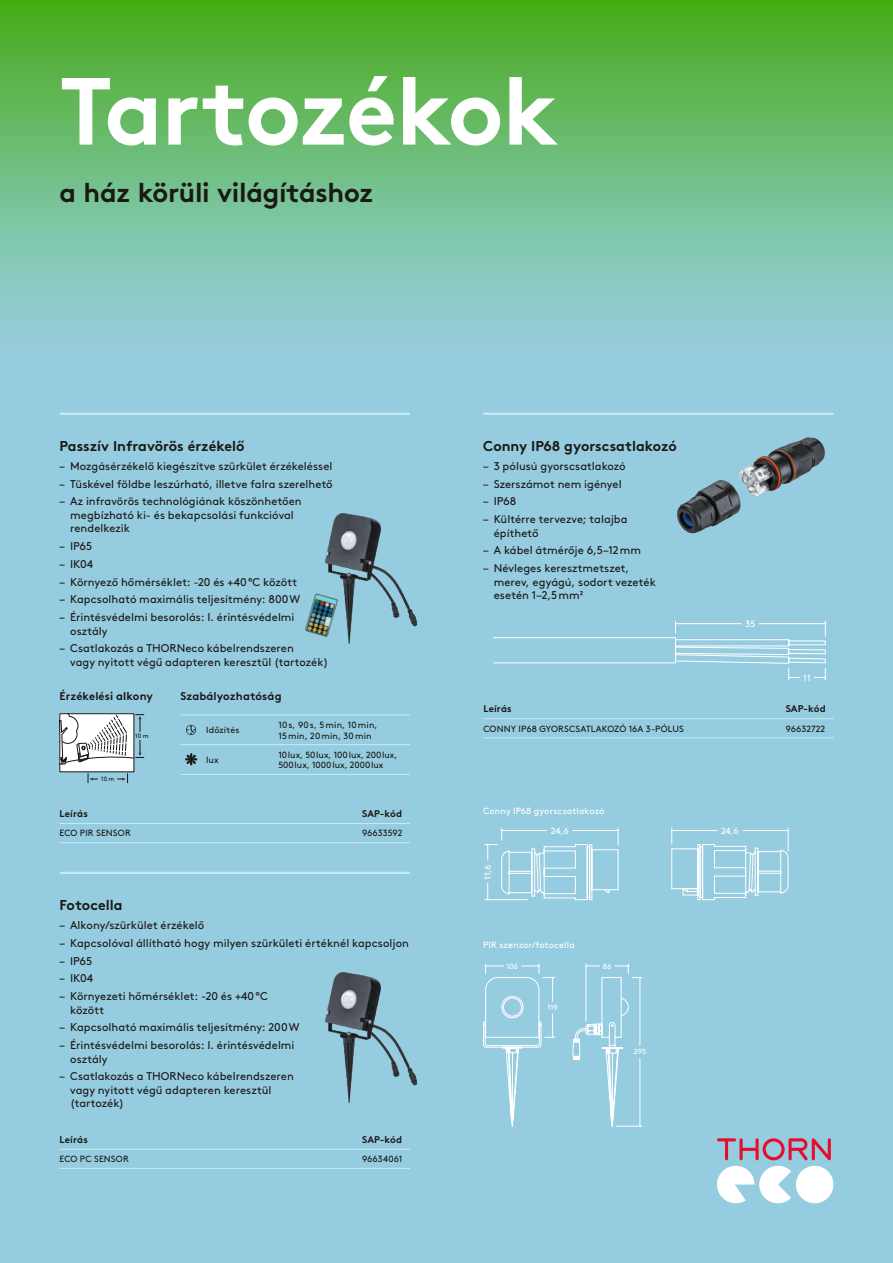
<style>
.page{position:relative;width:893px;height:1263px;background:#96ccdf}
.page>*{position:absolute;margin:0;border:0;box-sizing:border-box;transform-origin:0 0}
.Headline_34pt{font:700 95.1px "Brown";letter-spacing:-.025em;color:#fff}
.Subheadline_black_18{font:700 27px "Brown";letter-spacing:-.015em;color:#1b1917}
.Headline_Running_Tex{font:700 14.25px "Brown";color:#1b1917}
.t1{font:11.25px/13.5px "Brown";letter-spacing:.005em;color:#1b1917}
.Headline_Running_Tex-2{font:700 11.25px "Brown";letter-spacing:.01em;color:#1b1917}
.Table_Headline_6_5pt{font:700 9.75px "Brown";letter-spacing:.01em;color:#1b1917}
.Table_Text_6pt{font:9px/10.8px "Brown";letter-spacing:.01em;color:#1b1917}
.Caption_6pt{font:9px "Brown";letter-spacing:.02em;color:#fff}
.t2{font:7.5px "Brown";color:#fff}
.t3{font:6.15px "Brown";color:#161515}
</style>
<div class="page">
<div style="left:0;top:0;width:893px;height:355px;background:linear-gradient(to bottom,#48ad1d,#9bd1ea)"></div>
<hr style="left:60px;top:1149px;width:302px;height:1px;background:#c4ecf5">
<hr style="left:60px;top:1168px;width:302px;height:1px;background:#c4ecf5">
<hr style="left:362px;top:1149px;width:48px;height:1px;background:#c4ecf5">
<hr style="left:362px;top:1168px;width:48px;height:1px;background:#c4ecf5">
<hr style="left:60px;top:823px;width:302px;height:1px;background:#c4ecf5">
<hr style="left:60px;top:842px;width:302px;height:1px;background:#c4ecf5">
<hr style="left:362px;top:823px;width:48px;height:1px;background:#c4ecf5">
<hr style="left:362px;top:842px;width:48px;height:1px;background:#c4ecf5">
<hr style="left:483px;top:718px;width:303px;height:1px;background:#c4ecf5">
<hr style="left:786px;top:718px;width:48px;height:1px;background:#c4ecf5">
<hr style="left:483px;top:737px;width:303px;height:1px;background:#c4ecf5">
<hr style="left:786px;top:737px;width:48px;height:1px;background:#c4ecf5">
<hr style="left:60px;top:413px;width:350px;height:2px;background:#c4ecf5">
<hr style="left:483px;top:413px;width:351px;height:2px;background:#c4ecf5">
<hr style="left:60px;top:872px;width:350px;height:2px;background:#c4ecf5">
<svg style="left:483px;top:963px;width:159px;height:164px"></svg>
<svg style="left:493px;top:621px;width:333px;height:59px"></svg>
<svg style="left:485px;top:827px;width:304px;height:73px"></svg>
<img style="left:676px;top:437px;width:149px;height:97px">
<img style="left:325px;top:513px;width:93px;height:131px">
<img style="left:325px;top:972px;width:93px;height:131px">
<hr style="left:181px;top:714px;width:93px;height:1px;background:#c4ecf5">
<hr style="left:274px;top:714px;width:136px;height:1px;background:#c4ecf5">
<hr style="left:181px;top:744px;width:93px;height:1px;background:#c4ecf5">
<hr style="left:274px;top:744px;width:136px;height:1px;background:#c4ecf5">
<hr style="left:181px;top:774px;width:93px;height:1px;background:#c4ecf5">
<hr style="left:274px;top:774px;width:136px;height:1px;background:#c4ecf5">
<svg style="left:185px;top:753px;width:12px;height:12px"></svg>
<svg style="left:186px;top:725px;width:10px;height:10px"></svg>
<div style="left:60px;top:714px;width:74px;height:58px;background:#fff"></div>
<svg style="left:59px;top:713px;width:85px;height:52px"></svg>
<svg style="left:88px;top:773px;width:10px;height:10px"></svg>
<svg style="left:117px;top:773px;width:11px;height:10px"></svg>
<img style="left:305px;top:590px;width:37px;height:52px">
<div style="left:796px;top:1166px;width:37px;height:37px;background:#fff;border-radius:50%"></div>
<svg style="left:717px;top:1138px;width:114px;height:65px"></svg>
<p class="Headline_34pt" style="left:60px;top:34px;width:501px">Tartozékok</p>
<p class="Subheadline_black_18" style="left:60px;top:171px;width:315px">a ház körüli világításhoz</p>
<p class="Headline_Running_Tex" style="left:60px;top:434px;width:187px">Passzív Infravörös érzékelő</p>
<p class="Headline_Running_Tex" style="left:483px;top:434px;width:195px">Conny IP68 gyorscsatlakozó</p>
<p class="t1" style="left:60px;top:458px;width:275px">– Mozgásérzékelő kiegészítve szürkület érzékeléssel</p>
<p class="t1" style="left:60px;top:476px;width:275px">– Tüskével földbe leszúrható, illetve falra szerelhető</p>
<p class="t1" style="left:70px;top:494px;width:233px;text-indent:-11px">– Az infravörös technológiának köszönhetően megbízható ki- és bekapcsolási funkcióval rendelkezik</p>
<p class="t1" style="left:60px;top:538px;width:34px">– IP65</p>
<p class="t1" style="left:60px;top:556px;width:35px">– IK04</p>
<p class="t1" style="left:60px;top:574px;width:239px">– Környező hőmérséklet: -20 és +40°C között</p>
<p class="t1" style="left:60px;top:592px;width:242px">– Kapcsolható maximális teljesítmény: 800W</p>
<p class="t1" style="left:70px;top:609px;width:226px;text-indent:-11px">– Érintésvédelmi besorolás: I. érintésvédelmi osztály</p>
<p class="t1" style="left:70px;top:641px;width:260px;text-indent:-11px">– Csatlakozás a THORNeco kábelrendszeren<br>vagy nyitott végű adapteren keresztül (tartozék)</p>
<p class="t1" style="left:483px;top:458px;width:144px">– 3 pólusú gyorscsatlakozó</p>
<p class="t1" style="left:483px;top:476px;width:140px">– Szerszámot nem igényel</p>
<p class="t1" style="left:483px;top:494px;width:35px">– IP68</p>
<p class="t1" style="left:494px;top:511px;width:135px;text-indent:-11px">– Kültérre tervezve; talajba építhető</p>
<p class="t1" style="left:483px;top:543px;width:160px">– A kábel átmérője 6,5–12mm</p>
<p class="t1" style="left:494px;top:560px;width:164px;text-indent:-11px">– Névleges keresztmetszet, merev, egyágú, sodort vezeték esetén 1–2,5mm²</p>
<p class="Caption_6pt" style="left:745px;top:617px;width:11px">35</p>
<p class="Caption_6pt" style="left:803px;top:670px;width:9px">11</p>
<p class="Headline_Running_Tex-2" style="left:60px;top:686px;width:95px">Érzékelési alkony</p>
<p class="Headline_Running_Tex-2" style="left:181px;top:686px;width:103px">Szabályozhatóság</p>
<p class="Table_Text_6pt" style="left:206px;top:724px;width:35px">Időzítés</p>
<p class="Table_Text_6pt" style="left:278px;top:718px;width:101px">10s, 90s, 5min, 10min,<br>15min, 20min, 30min</p>
<p class="Table_Text_6pt" style="left:206px;top:754px;width:14px">lux</p>
<p class="Table_Text_6pt" style="left:278px;top:748px;width:121px">10lux, 50lux, 100lux, 200lux,<br>500lux, 1000lux, 2000lux</p>
<p class="t3" style="left:101px;top:774px;width:15px">10 m</p>
<p class="t3" style="left:135px;top:731px;width:15px">10 m</p>
<p class="Table_Headline_6_5pt" style="left:60px;top:806px;width:30px">Leírás</p>
<p class="Table_Headline_6_5pt" style="left:362px;top:806px;width:41px">SAP-kód</p>
<p class="Table_Text_6pt" style="left:60px;top:827px;width:73px">ECO PIR SENSOR</p>
<p class="Table_Text_6pt" style="left:362px;top:827px;width:42px">96633592</p>
<p class="Headline_Running_Tex" style="left:60px;top:893px;width:65px">Fotocella</p>
<p class="t1" style="left:60px;top:917px;width:146px">– Alkony/szürkület érzékelő</p>
<p class="t1" style="left:60px;top:935px;width:351px">– Kapcsolóval állítható hogy milyen szürkületi értéknél kapcsoljon</p>
<p class="t1" style="left:60px;top:953px;width:34px">– IP65</p>
<p class="t1" style="left:60px;top:971px;width:35px">– IK04</p>
<p class="t1" style="left:70px;top:988px;width:199px;text-indent:-11px">– Környezeti hőmérséklet: -20 és +40°C között</p>
<p class="t1" style="left:60px;top:1020px;width:241px">– Kapcsolható maximális teljesítmény: 200W</p>
<p class="t1" style="left:70px;top:1037px;width:226px;text-indent:-11px">– Érintésvédelmi besorolás: I. érintésvédelmi osztály</p>
<p class="t1" style="left:70px;top:1069px;width:225px;text-indent:-11px">– Csatlakozás a THORNeco kábelrendszeren vagy nyitott végű adapteren keresztül (tartozék)</p>
<p class="Table_Headline_6_5pt" style="left:60px;top:1131px;width:30px">Leírás</p>
<p class="Table_Headline_6_5pt" style="left:362px;top:1131px;width:41px">SAP-kód</p>
<p class="Table_Text_6pt" style="left:60px;top:1153px;width:71px">ECO PC SENSOR</p>
<p class="Table_Text_6pt" style="left:362px;top:1153px;width:42px">96634061</p>
<p class="Table_Headline_6_5pt" style="left:483px;top:701px;width:30px">Leírás</p>
<p class="Table_Headline_6_5pt" style="left:786px;top:701px;width:41px">SAP-kód</p>
<p class="Table_Text_6pt" style="left:483px;top:722px;width:202px">CONNY IP68 GYORSCSATLAKOZÓ 16A 3-PÓLUS</p>
<p class="Table_Text_6pt" style="left:786px;top:722px;width:41px">96632722</p>
<p class="Caption_6pt" style="left:483px;top:804px;width:123px">Conny IP68 gyorscsatlakozó</p>
<p class="Caption_6pt" style="left:481px;top:880px;width:17px;rotate:-90deg">11,6</p>
<p class="Caption_6pt" style="left:551px;top:824px;width:19px">24,6</p>
<p class="Caption_6pt" style="left:721px;top:824px;width:19px">24,6</p>
<p class="Caption_6pt" style="left:483px;top:938px;width:93px">PIR szenzor/fotocella</p>
<p class="t2" style="left:506px;top:960px;width:13px">106</p>
<p class="t2" style="left:603px;top:960px;width:10px">86</p>
<p class="t2" style="left:547px;top:1002px;width:12px">119</p>
<p class="t2" style="left:634px;top:1046px;width:14px">295</p>
</div>
